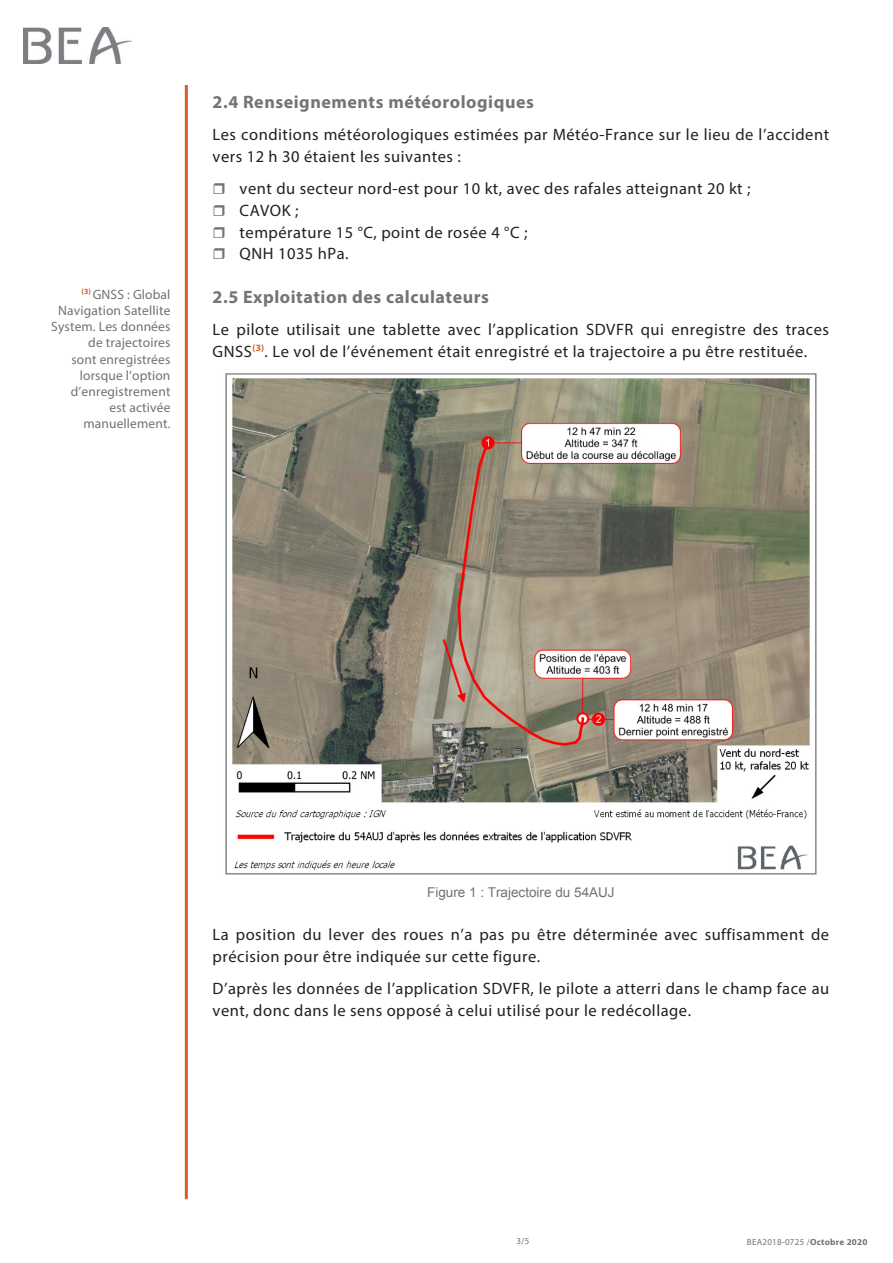
<style>
.page{position:relative;width:893px;height:1263px;background:#fff}
.page>*{position:absolute;margin:0;border:0;box-sizing:border-box;transform-origin:0 0}
.Titre_2{font:700 18px "Myriad Pro";letter-spacing:.03em;color:#727477}
.t1{font:16.5px/21.6px "Myriad Pro";letter-spacing:.03em;color:#231f20}
.Note{font:13.5px/16.2px "Myriad Pro";letter-spacing:.01em;color:#717275;text-align:right}
.Légende{font:13.5px "Arial";color:#717275}
.t2{font:9px "Myriad Pro";letter-spacing:.03em;color:#717275}
.s1{font-weight:700}
</style>
<div class="page">
<hr style="left:185px;top:85px;width:3px;height:1114px;background:#d75c28">
<img style="left:23px;top:28px;width:109px;height:36px">
<img style="left:225px;top:373px;width:592px;height:502px">
<p class="Note" style="left:51px;top:286px;width:121px"><sup>(3)</sup> GNSS : Global<br>Navigation Satellite<br>System. Les données de trajectoires<br>sont enregistrées lorsque l’option d’enregistrement est activée manuellement.</p>
<p class="Titre_2" style="left:213px;top:90px;width:323px">2.4 Renseignements météorologiques</p>
<p class="t1" style="left:213px;top:124px;width:618px">Les conditions météorologiques estimées par Météo-France sur le lieu de l’accident vers 12 h 30 étaient les suivantes :</p>
<p class="t1" style="left:240px;top:178px;width:512px">vent du secteur nord-est pour 10 kt, avec des rafales atteignant 20 kt ;</p>
<p class="t1" style="left:240px;top:199px;width:61px">CAVOK ;</p>
<p class="t1" style="left:240px;top:221px;width:289px">température 15 °C, point de rosée 4 °C ;</p>
<p class="t1" style="left:240px;top:243px;width:111px">QNH 1035 hPa.</p>
<p class="Titre_2" style="left:213px;top:285px;width:278px">2.5 Exploitation des calculateurs</p>
<p class="t1" style="left:213px;top:318px;width:618px">Le pilote utilisait une tablette avec l’application SDVFR qui enregistre des traces<br>GNSS<sup>(3)</sup>. Le vol de l’événement était enregistré et la trajectoire a pu être restituée.</p>
<p class="Légende" style="left:427px;top:883px;width:189px">Figure 1 : Trajectoire du 54AUJ</p>
<p class="t1" style="left:213px;top:923px;width:618px">La position du lever des roues n’a pas pu être déterminée avec suffisamment de précision pour être indiquée sur cette figure.</p>
<p class="t1" style="left:213px;top:977px;width:618px">D’après les données de l’application SDVFR, le pilote a atterri dans le champ face au vent, donc dans le sens opposé à celui utilisé pour le redécollage.</p>
<p class="t2" style="left:517px;top:1236px;width:14px">3/5</p>
<p class="t2" style="left:747px;top:1236px;width:122px">BEA2018-0725 /<span class="s1">Octobre 2020</span></p>
</div>
